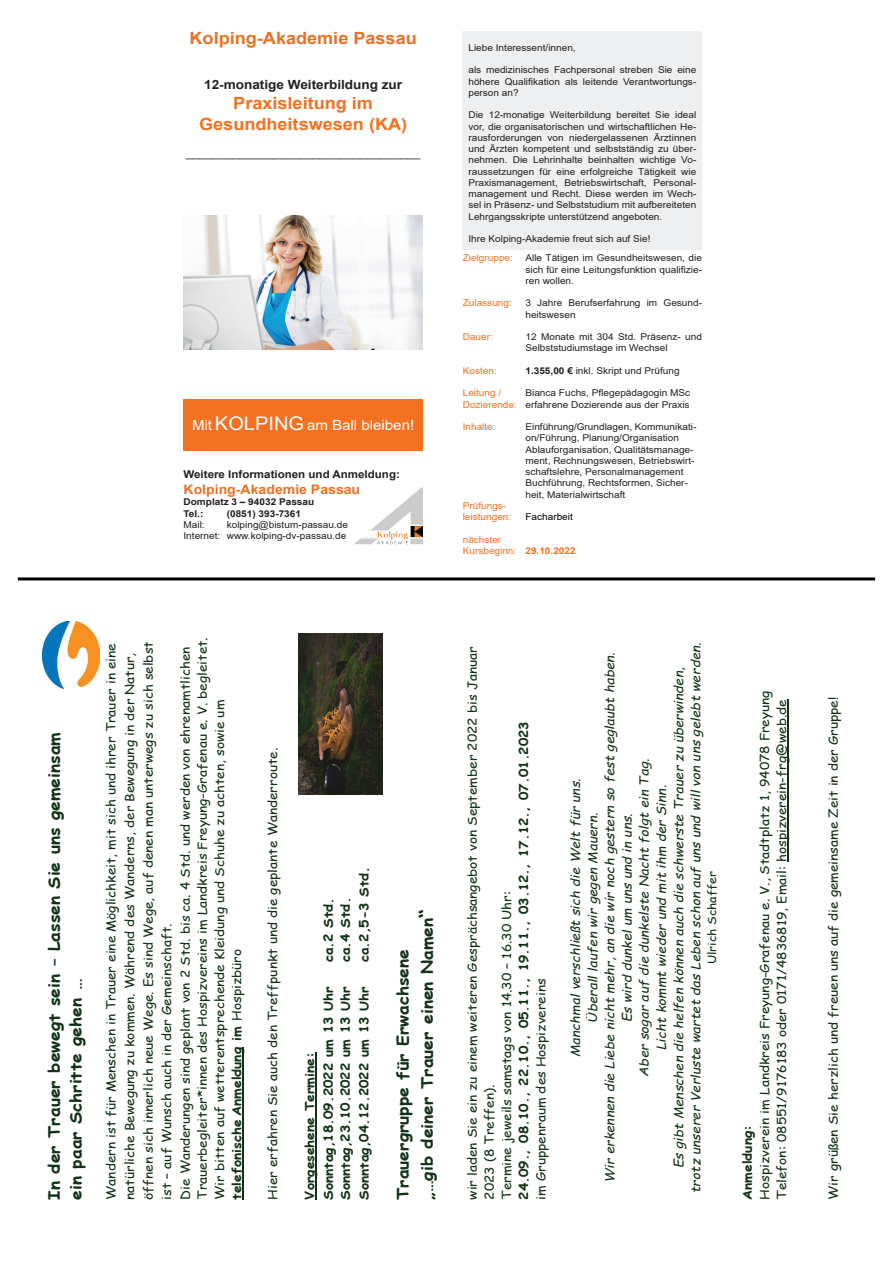
<style>
.page{position:relative;width:893px;height:1263px;background:#fff}
.page>*{position:absolute;margin:0;border:0;box-sizing:border-box;transform-origin:0 0}
.t1{font:700 16.8px/20.2px "Arial";color:#f37121;text-align:center;scale:1.07 1}
.t2{font:700 16.8px "Arial";color:#e97124;scale:1.07 1}
.t3{font:700 15.75px/21.9px "Comic Sans MS";color:#123217;scale:1.11 1}
.t4{font:14.1px "Arial";color:#fff;scale:1.07 1}
.t5{font:700 13.2px "Arial";color:#e97124;scale:1.07 1}
.t6{font:700 12.6px "Arial";color:#231f20;scale:1.07 1}
.t7{font:12.3px/18.6px "Comic Sans MS";color:#123217;scale:1.11 1}
.t8{font:italic 12.3px/17.2px "Comic Sans MS";color:#123217;text-align:center;scale:1.11 1}
.t9{font:700 12.3px/18.5px "Comic Sans MS";color:#123217;scale:1.11 1}
.t10{font:11.25px "Arial";color:#231f20;scale:1.07 1}
.t11{font:11.25px "Comic Sans MS";color:#123217;scale:1.11 1}
.t12{font:700 10.8px "Arial";color:#231f20;scale:1.07 1}
.t13{font:9.3px/11.2px "Arial";color:#231f20;text-align:justify;scale:1.07 1}
.t14{font:9.3px/11.2px "Arial";color:#f37121;scale:1.07 1}
.t15{font:700 9.3px/11.2px "Arial";color:#231f20;scale:1.07 1}
.t16{font:9.3px "Arial";color:#000;scale:1.07 1}
.s1{font-size:18.75px}
.s2{font-weight:700}
.s3{color:#f37121}
.s4{font-size:13.5px}
.s5{font-size:18px}
</style>
<div class="page">
<div style="left:184px;top:399px;width:239px;height:52px;background:#f37121"></div>
<img style="left:354px;top:487px;width:69px;height:58px">
<img style="left:184px;top:215px;width:239px;height:135px">
<div style="left:463px;top:31px;width:239px;height:219px;background:#edeff0"></div>
<hr style="left:243px;top:1047px;width:1px;height:153px;background:#123217">
<hr style="left:316px;top:1052px;width:1px;height:148px;background:#123217">
<hr style="left:788px;top:699px;width:1px;height:163px;background:#123217">
<img style="left:298px;top:633px;width:84px;height:161px">
<img style="left:42px;top:621px;width:58px;height:69px">
<hr style="left:18px;top:577px;width:857px;height:3px;background:#040503">
<h1 class="t2" style="left:190px;top:26px;width:214px">Kolping-Akademie Passau</h1>
<h3 class="t6" style="left:204px;top:76px;width:187px">12-monatige Weiterbildung zur</h3>
<h1 class="t1" style="left:199px;top:94px;width:196px">Praxisleitung im<br>Gesundheitswesen (KA)</h1>
<p class="t10" style="left:186px;top:145px;width:221px">___________________________________</p>
<h3 class="t4" style="left:192px;top:415px;width:209px">Mit <span class="s1">KOLPING</span> am Ball bleiben!</h3>
<p class="t12" style="left:184px;top:467px;width:204px">Weitere Informationen und Anmeldung:</p>
<h3 class="t5" style="left:184px;top:480px;width:167px">Kolping-Akademie Passau</h3>
<p class="t15" style="left:184px;top:496px;width:124px">Domplatz 3 – 94032 Passau<br>Tel.:</p>
<p class="t15" style="left:227px;top:508px;width:71px">(0851) 393-7361</p>
<p class="t13" style="left:184px;top:519px;width:155px;text-align:right">kolping@bistum-passau.de<br>Internet: www.kolping-dv-passau.de</p>
<p class="t13" style="left:184px;top:519px;width:21px">Mail:</p>
<p class="t13" style="left:468px;top:42px;width:102px">Liebe Interessent/innen,</p>
<p class="t13" style="left:468px;top:64px;width:214px">als medizinisches Fachpersonal streben Sie eine höhere Qualifikation als leitende Verantwortungs&shy;person an?</p>
<p class="t13" style="left:468px;top:109px;width:214px">Die 12-monatige Weiterbildung bereitet Sie ideal vor, die organisatorischen und wirtschaftlichen He&shy;rausforderungen von niedergelassenen Ärztinnen und Ärzten kompetent und selbstständig zu über&shy;nehmen. Die Lehrinhalte beinhalten wichtige Vo&shy;raussetzungen für eine erfolgreiche Tätigkeit wie Praxismanagement, Betriebswirtschaft, Personal&shy;management und Recht. Diese werden im Wech&shy;sel in Präsenz- und Selbststudium mit aufbereiteten Lehrgangsskripte unterstützend angeboten.</p>
<p class="t13" style="left:468px;top:233px;width:172px">Ihre Kolping-Akademie freut sich auf Sie!</p>
<p class="t14" style="left:463px;top:252px;width:48px">Zielgruppe:</p>
<p class="t13" style="left:525px;top:252px;width:167px">Alle Tätigen im Gesundheitswesen, die sich für eine Leitungsfunktion qualifizie&shy;ren wollen.</p>
<p class="t14" style="left:463px;top:297px;width:47px">Zulassung:</p>
<p class="t13" style="left:525px;top:297px;width:167px">3 Jahre Berufserfahrung im Gesund&shy;heitswesen</p>
<p class="t14" style="left:463px;top:331px;width:30px">Dauer:</p>
<p class="t13" style="left:525px;top:331px;width:167px">12 Monate mit 304 Std. Präsenz- und<br>Selbststudiumstage im Wechsel</p>
<p class="t14" style="left:463px;top:365px;width:33px">Kosten:</p>
<p class="t13" style="left:525px;top:365px;width:146px"><span class="s2">1.355,00 €</span> inkl. Skript und Prüfung</p>
<p class="t14" style="left:463px;top:387px;width:38px">Leitung /</p>
<p class="t13" style="left:463px;top:387px;width:214px;text-align:right">Bianca Fuchs, Pflegepädagogin MSc<br><span class="s3">Dozierende:</span> erfahrene Dozierende aus der Praxis</p>
<p class="t14" style="left:463px;top:421px;width:32px">Inhalte:</p>
<p class="t13" style="left:525px;top:421px;width:161px;text-align:left">Einführung/Grundlagen, Kommunikati&shy;on/Führung, Planung/Organisation Ablauforganisation, Qualitätsmanage&shy;ment, Rechnungswesen, Betriebswirt&shy;schaftslehre, Personalmanagement Buchführung, Rechtsformen, Sicher&shy;heit, Materialwirtschaft</p>
<p class="t14" style="left:463px;top:500px;width:47px">Prüfungs&shy;leistungen:</p>
<p class="t16" style="left:525px;top:510px;width:46px">Facharbeit</p>
<p class="t14" style="left:463px;top:534px;width:107px">nächster<br>Kursbeginn: <span class="s2">29.10.2022</span></p>
<h2 class="t3" style="left:42px;top:1200px;width:423px;rotate:-90deg">In der Trauer bewegt sein – Lassen Sie uns gemeinsam ein paar Schritte gehen …</h2>
<p class="t7" style="left:101px;top:1200px;width:504px;rotate:-90deg">Wandern ist für Menschen in Trauer eine Möglichkeit, mit sich und ihrer Trauer in eine natürliche Bewegung zu kommen. Während des Wanderns, der Bewegung in der Natur, öffnen sich innerlich neue Wege. Es sind Wege, auf denen man unterwegs zu sich selbst ist – auf Wunsch auch in der Gemeinschaft.<br>Die Wanderungen sind geplant von 2 Std. bis ca. 4 Std. und werden von ehrenamtlichen</p>
<h3 class="t7" style="left:193px;top:1200px;width:508px;line-height:17.2px;rotate:-90deg">Trauerbegleiter*innen des Hospizvereins im Landkreis Freyung-Grafenau e. V. begleitet.<br>Wir bitten auf wetterentsprechende Kleidung und Schuhe zu achten, sowie um <span class="s2">telefonische Anmeldung im</span> Hospizbüro</h3>
<h3 class="t7" style="left:263px;top:1200px;width:409px;rotate:-90deg">Hier erfahren Sie auch den Treffpunkt und die geplante Wanderroute.</h3>
<h3 class="t9" style="left:336px;top:962px;width:60px;rotate:-90deg">ca.4 Std.</h3>
<h3 class="t9" style="left:319px;top:962px;width:60px;rotate:-90deg">ca.2 Std.</h3>
<h3 class="t9" style="left:354px;top:962px;width:88px;rotate:-90deg">ca.2,5-3 Std<span class="s4">.</span></h3>
<h3 class="t9" style="left:336px;top:1200px;width:194px;rotate:-90deg">Sonntag,23.10.2022 um 13 Uhr</h3>
<h3 class="t9" style="left:300px;top:1200px;width:194px;rotate:-90deg">Vorgesehene Termine:<br>Sonntag,18.09.2022 um 13 Uhr</h3>
<h3 class="t9" style="left:354px;top:1200px;width:194px;rotate:-90deg">Sonntag,04.12.2022 um 13 Uhr</h3>
<h2 class="t3" style="left:390px;top:1200px;width:263px;line-height:24.5px;rotate:-90deg">Trauergruppe für Erwachsene „…gib deiner Trauer einen Namen<span class="s5">“</span></h2>
<h3 class="t7" style="left:463px;top:1200px;width:500px;line-height:17.2px;rotate:-90deg">wir laden Sie ein zu einem weiteren Gesprächsangebot von September 2022 bis Januar<br>2023 (8 Treffen).<br>Termine jeweils samstags von 14.30 – 16.30 Uhr:</h3>
<h3 class="t9" style="left:514px;top:1200px;width:433px;rotate:-90deg">24.09., 08.10., 22.10., 05.11., 19.11., 03.12., 17.12., 07.01.2023</h3>
<h3 class="t7" style="left:531px;top:1200px;width:201px;rotate:-90deg">im Gruppenraum des Hospizvereins</h3>
<p class="t8" style="left:566px;top:1193px;width:497px;rotate:-90deg">Manchmal verschließt sich die Welt für uns.<br>Überall laufen wir gegen Mauern.<br>Wir erkennen die Liebe nicht mehr, an die wir noch gestern so fest geglaubt haben.<br>Es wird dunkel um uns und in uns.<br>Aber sogar auf die dunkelste Nacht folgt ein Tag.<br>Licht kommt wieder und mit ihm der Sinn.<br>Es gibt Menschen die helfen können auch die schwerste Trauer zu überwinden,<br>trotz unserer Verluste wartet das Leben schon auf uns und will von uns gelebt werden.</p>
<p class="t11" style="left:704px;top:964px;width:86px;rotate:-90deg">Ulrich Schaffer</p>
<h3 class="t7" style="left:756px;top:1200px;width:460px;line-height:17.1px;rotate:-90deg">Hospizverein im Landkreis Freyung-Grafenau e. V., Stadtplatz 1, 94078 Freyung<br>Telefon: 08551/9176183 oder 0171/4836819, Email: hospizverein-frg@web.de</h3>
<h3 class="t7" style="left:824px;top:1200px;width:455px;rotate:-90deg">Wir grüßen Sie herzlich und freuen uns auf die gemeinsame Zeit in der Gruppe!</h3>
<h3 class="t9" style="left:738px;top:1200px;width:69px;rotate:-90deg">Anmeldung:</h3>
</div>
